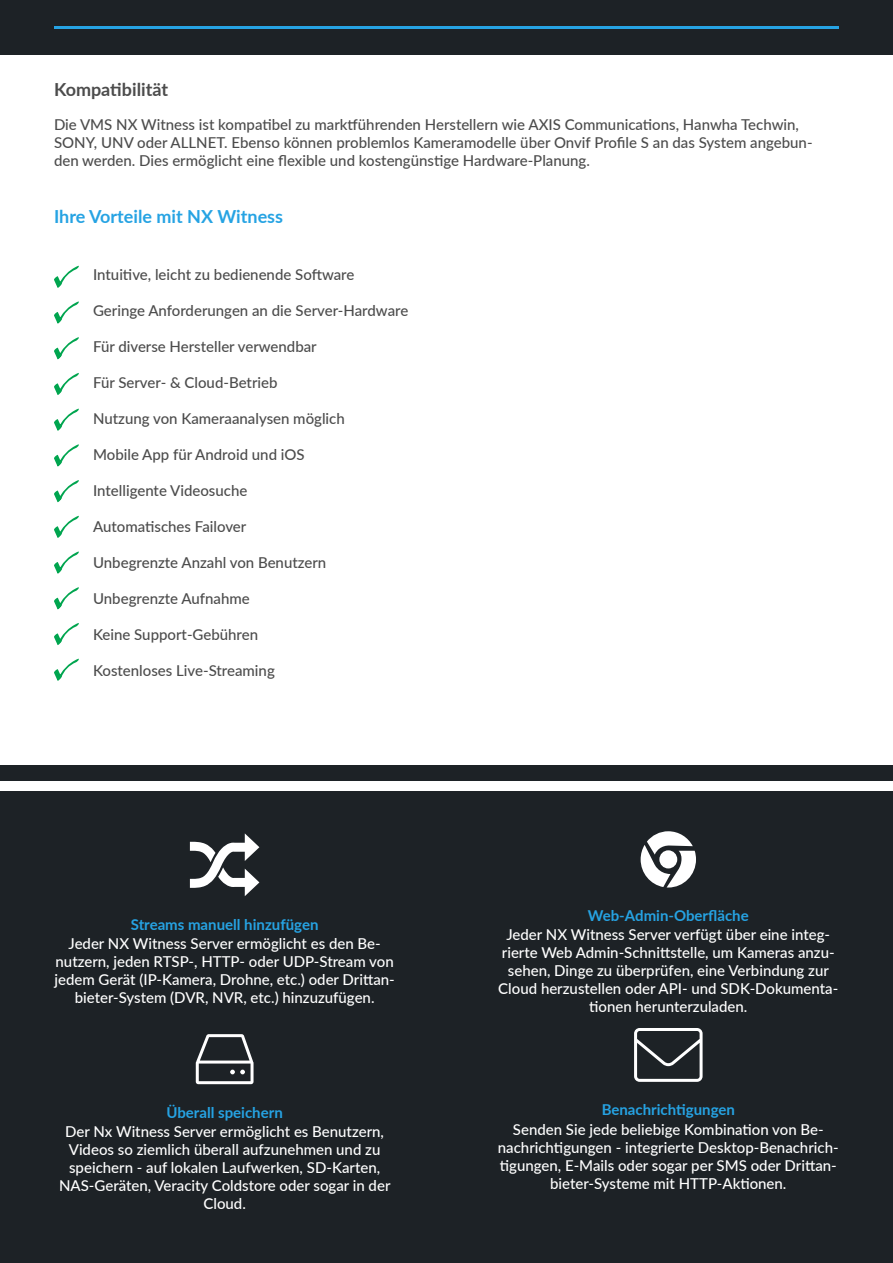
<style>
.page{position:relative;width:893px;height:1263px;background:#fff}
.page>*{position:absolute;margin:0;border:0;box-sizing:border-box;transform-origin:0 0}
.t1{font:700 18px "Lato";color:#26a3e3}
.t2{font:700 18px "Lato";color:#4c4c4c}
.t3{font:500 15px/18px "Lato";color:#fff;text-align:center}
.t4{font:500 15px/18px "Lato";color:#4c4c4c}
.t5{font:700 15px "Lato";color:#26a3e3}
</style>
<div class="page">
<div style="left:0;top:766px;width:893px;height:497px;background:#1d2226"></div>
<svg style="left:54px;top:265px;width:25px;height:23px"></svg>
<svg style="left:54px;top:480px;width:25px;height:23px"></svg>
<svg style="left:54px;top:373px;width:25px;height:22px"></svg>
<svg style="left:54px;top:587px;width:25px;height:23px"></svg>
<svg style="left:54px;top:301px;width:25px;height:23px"></svg>
<svg style="left:54px;top:515px;width:25px;height:23px"></svg>
<svg style="left:54px;top:408px;width:25px;height:23px"></svg>
<svg style="left:54px;top:623px;width:25px;height:22px"></svg>
<svg style="left:54px;top:337px;width:25px;height:23px"></svg>
<svg style="left:54px;top:551px;width:25px;height:23px"></svg>
<svg style="left:54px;top:444px;width:25px;height:23px"></svg>
<svg style="left:54px;top:658px;width:25px;height:23px"></svg>
<div style="left:0;top:0;width:893px;height:54px;background:#1d2226"></div>
<hr style="left:54px;top:26px;width:785px;height:2px;background:#26a3e3">
<div style="left:0;top:781px;width:893px;height:9px;background:#fff"></div>
<svg style="left:190px;top:833px;width:69px;height:63px"></svg>
<svg style="left:196px;top:1034px;width:58px;height:50px"></svg>
<svg style="left:641px;top:831px;width:55px;height:56px"></svg>
<div style="left:659px;top:850px;width:18px;height:18px;background:#fff;border-radius:50%"></div>
<svg style="left:634px;top:1028px;width:69px;height:54px"></svg>
<p class="t2" style="left:54px;top:77px;width:116px">Kompatibilität</p>
<p class="t4" style="left:54px;top:115px;width:760px">Die VMS NX Witness ist kompatibel zu marktführenden Herstellern wie AXIS Communications, Hanwha Techwin,<br>SONY, UNV oder ALLNET. Ebenso können problemlos Kameramodelle über Onvif Profile S an das System angebun&shy;den werden. Dies ermöglicht eine flexible und kostengünstige Hardware-Planung.</p>
<p class="t1" style="left:54px;top:203px;width:231px">Ihre Vorteile mit NX Witness</p>
<p class="t4" style="left:93px;top:265px;width:263px">Intuitive, leicht zu bedienende Software</p>
<p class="t4" style="left:93px;top:301px;width:317px">Geringe Anforderungen an die Server-Hardware</p>
<p class="t4" style="left:93px;top:337px;width:225px">Für diverse Hersteller verwendbar</p>
<p class="t4" style="left:93px;top:373px;width:186px">Für Server- &amp; Cloud-Betrieb</p>
<p class="t4" style="left:93px;top:409px;width:253px">Nutzung von Kameraanalysen möglich</p>
<p class="t4" style="left:93px;top:445px;width:213px">Mobile App für Android und iOS</p>
<p class="t4" style="left:93px;top:481px;width:156px">Intelligente Videosuche</p>
<p class="t4" style="left:93px;top:517px;width:155px">Automatisches Failover</p>
<p class="t4" style="left:93px;top:553px;width:235px">Unbegrenzte Anzahl von Benutzern</p>
<p class="t4" style="left:93px;top:589px;width:158px">Unbegrenzte Aufnahme</p>
<p class="t4" style="left:93px;top:625px;width:167px">Keine Support-Gebühren</p>
<p class="t4" style="left:93px;top:661px;width:183px">Kostenloses Live-Streaming</p>
<p class="t5" style="left:131px;top:913px;width:189px">Streams manuell hinzufügen</p>
<p class="t3" style="left:54px;top:934px;width:342px">Jeder NX Witness Server ermöglicht es den Be&shy;nutzern, jeden RTSP-, HTTP- oder UDP-Stream von jedem Gerät (IP-Kamera, Drohne, etc.) oder Drittan&shy;bieter-System (DVR, NVR, etc.) hinzuzufügen.</p>
<p class="t5" style="left:166px;top:1101px;width:118px">Überall speichern</p>
<p class="t3" style="left:59px;top:1122px;width:333px">Der Nx Witness Server ermöglicht es Benutzern, Videos so ziemlich überall aufzunehmen und zu speichern - auf lokalen Laufwerken, SD-Karten, NAS-Geräten, Veracity Coldstore oder sogar in der Cloud.</p>
<p class="t5" style="left:588px;top:904px;width:162px">Web-Admin-Oberfläche</p>
<p class="t3" style="left:498px;top:925px;width:341px">Jeder NX Witness Server verfügt über eine integ&shy;rierte Web Admin-Schnittstelle, um Kameras anzu&shy;sehen, Dinge zu überprüfen, eine Verbindung zur Cloud herzustellen oder API- und SDK-Dokumenta&shy;tionen herunterzuladen.</p>
<p class="t5" style="left:602px;top:1099px;width:135px">Benachrichtigungen</p>
<p class="t3" style="left:498px;top:1119px;width:342px">Senden Sie jede beliebige Kombination von Be&shy;nachrichtigungen - integrierte Desktop-Benachrich&shy;tigungen, E-Mails oder sogar per SMS oder Drittan&shy;bieter-Systeme mit HTTP-Aktionen.</p>
</div>
